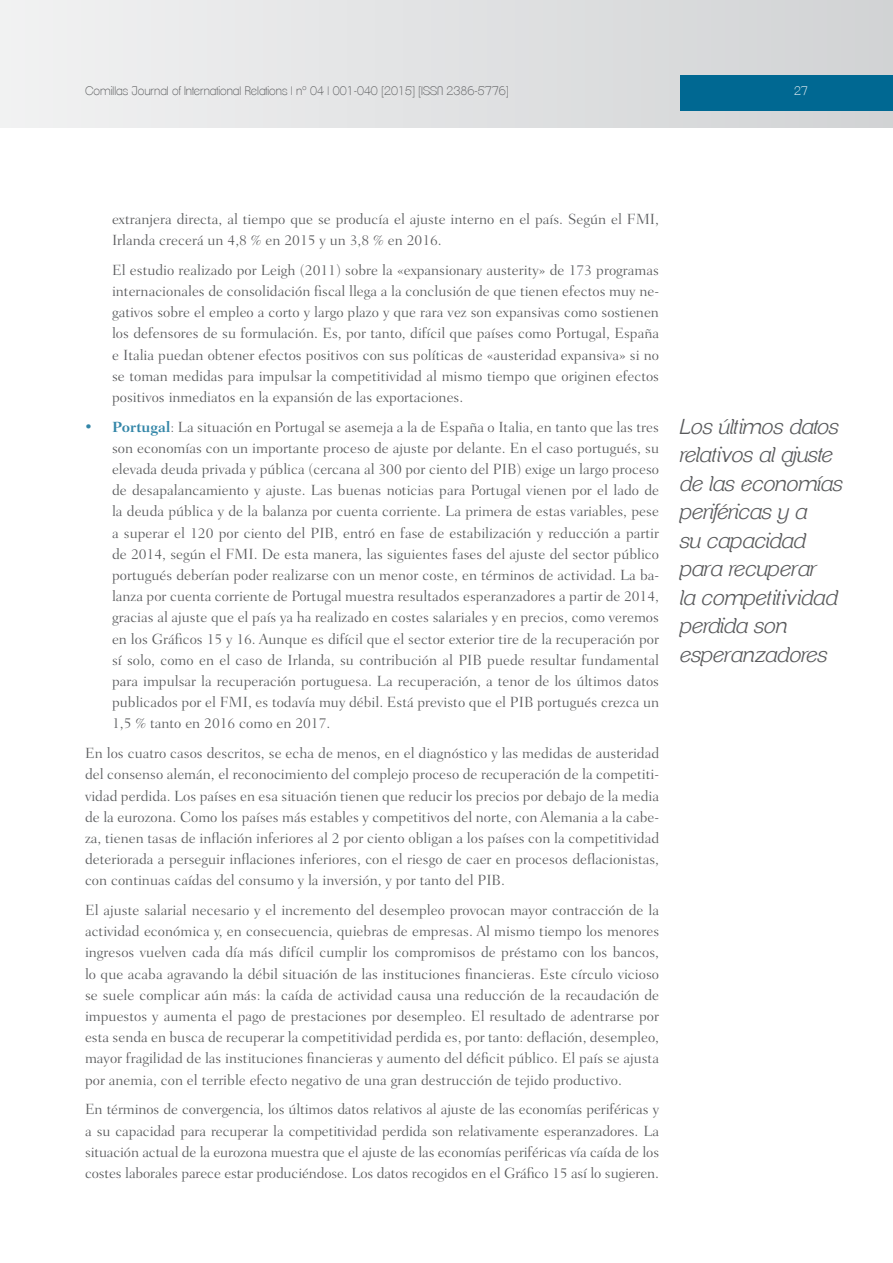
<style>
.page{position:relative;width:893px;height:1263px;background:#fff}
.page>*{position:absolute;margin:0;border:0;box-sizing:border-box;transform-origin:0 0}
.t1{font:italic 300 21px/28.5px "Clemente P Daf";color:#58595b}
.t2{font:300 15px/21.1px "Fairfield LH";color:#58595b;text-align:justify}
.t3{font:200 12px "Clemente P Dac";color:#58595b}
.t4{font:200 12px "Clemente P Dac";color:#fff}
.s1{color:#3386a8}
.s2{font-weight:700;color:#3386a8}
</style>
<div class="page">
<div style="left:0;top:0;width:893px;height:128px;background:linear-gradient(to right,#f1f2f2,#d1d3d4)"></div>
<div style="left:680px;top:75px;width:213px;height:36px;background:#006892"></div>
<p class="t3" style="left:85px;top:83px;width:425px">Comillas Journal of International Relations | nº 04 | 001-040 [2015] [ISSN 2386-5776]</p>
<p class="t4" style="left:794px;top:83px;width:15px">27</p>
<p class="t2" style="left:112px;top:208px;width:549px">extranjera directa, al tiempo que se producía el ajuste interno en el país. Según el FMI,<br>Irlanda crecerá un 4,8 % en 2015 y un 3,8 % en 2016.</p>
<p class="t2" style="left:112px;top:259px;width:549px">El estudio realizado por Leigh (2011) sobre la «expansionary austerity» de 173 programas internacionales de consolidación fiscal llega a la conclusión de que tienen efectos muy ne&shy;gativos sobre el empleo a corto y largo plazo y que rara vez son expansivas como sostienen los defensores de su formulación. Es, por tanto, difícil que países como Portugal, España e Italia puedan obtener efectos positivos con sus políticas de «austeridad expansiva» si no se toman medidas para impulsar la competitividad al mismo tiempo que originen efectos positivos inmediatos en la expansión de las exportaciones.</p>
<p class="t2" style="left:112px;top:416px;width:549px;text-indent:-27px"><span class="s1">•</span> <span class="s2">Portugal</span>: La situación en Portugal se asemeja a la de España o Italia, en tanto que las tres son economías con un importante proceso de ajuste por delante. En el caso portugués, su elevada deuda privada y pública (cercana al 300 por ciento del PIB) exige un largo proceso de desapalancamiento y ajuste. Las buenas noticias para Portugal vienen por el lado de la deuda pública y de la balanza por cuenta corriente. La primera de estas variables, pese a superar el 120 por ciento del PIB, entró en fase de estabilización y reducción a partir de 2014, según el FMI. De esta manera, las siguientes fases del ajuste del sector público portugués deberían poder realizarse con un menor coste, en términos de actividad. La ba&shy;lanza por cuenta corriente de Portugal muestra resultados esperanzadores a partir de 2014, gracias al ajuste que el país ya ha realizado en costes salariales y en precios, como veremos en los Gráficos 15 y 16. Aunque es difícil que el sector exterior tire de la recuperación por sí solo, como en el caso de Irlanda, su contribución al PIB puede resultar fundamental para impulsar la recuperación portuguesa. La recuperación, a tenor de los últimos datos publicados por el FMI, es todavía muy débil. Está previsto que el PIB portugués crezca un 1,5 % tanto en 2016 como en 2017.</p>
<p class="t2" style="left:85px;top:743px;width:576px">En los cuatro casos descritos, se echa de menos, en el diagnóstico y las medidas de austeridad del consenso alemán, el reconocimiento del complejo proceso de recuperación de la competiti&shy;vidad perdida. Los países en esa situación tienen que reducir los precios por debajo de la media de la eurozona. Como los países más estables y competitivos del norte, con Alemania a la cabe&shy;za, tienen tasas de inflación inferiores al 2 por ciento obligan a los países con la competitividad deteriorada a perseguir inflaciones inferiores, con el riesgo de caer en procesos deflacionistas, con continuas caídas del consumo y la inversión, y por tanto del PIB.</p>
<p class="t2" style="left:85px;top:899px;width:576px">El ajuste salarial necesario y el incremento del desempleo provocan mayor contracción de la actividad económica y, en consecuencia, quiebras de empresas. Al mismo tiempo los menores ingresos vuelven cada día más difícil cumplir los compromisos de préstamo con los bancos, lo que acaba agravando la débil situación de las instituciones financieras. Este círculo vicioso se suele complicar aún más: la caída de actividad causa una reducción de la recaudación de impuestos y aumenta el pago de prestaciones por desempleo. El resultado de adentrarse por esta senda en busca de recuperar la competitividad perdida es, por tanto: deflación, desempleo, mayor fragilidad de las instituciones financieras y aumento del déficit público. El país se ajusta por anemia, con el terrible efecto negativo de una gran destrucción de tejido productivo.</p>
<p class="t2" style="left:85px;top:1099px;width:576px">En términos de convergencia, los últimos datos relativos al ajuste de las economías periféricas y a su capacidad para recuperar la competitividad perdida son relativamente esperanzadores. La situación actual de la eurozona muestra que el ajuste de las economías periféricas vía caída de los costes laborales parece estar produciéndose. Los datos recogidos en el Gráfico 15 así lo sugieren.</p>
<h1 class="t1" style="left:680px;top:412px;width:165px">Los últimos datos relativos al ajuste de las economías periféricas y a<br>su capacidad para recuperar<br>la competitividad perdida son esperanzadores</h1>
</div>
